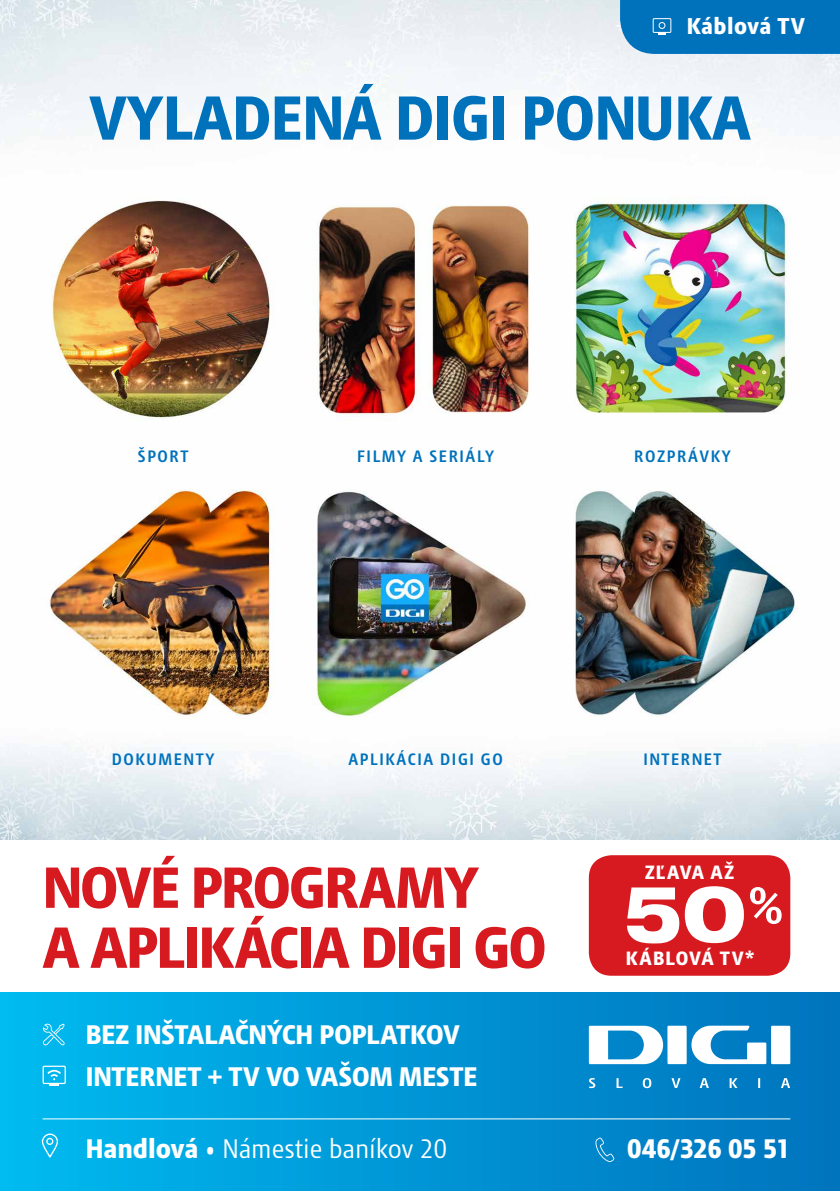
<style>
.page{position:relative;width:840px;height:1191px;background:#fff}
.page>*{position:absolute;margin:0;border:0;box-sizing:border-box;transform-origin:0 0}
.t1{font:800 78.2px "Pragmatica Ext";color:#fff}
.t2{font:800 60px "Modena";color:#0072bc}
.t3{font:800 56px/60px "Modena";letter-spacing:-.03em;color:#d71920}
.t4{font:800 26px/42px "Modena";letter-spacing:-.005em;color:#fff}
.t5{font:26px "Modena";letter-spacing:-.01em;color:#fff}
.t6{font:800 22.2px "Modena";letter-spacing:.02em;color:#fff}
.t7{font:800 18.6px "Modena";letter-spacing:.06em;color:#fff}
.t8{font:700 16px "Modena";letter-spacing:.1em;color:#0072bc}
.s1{font-weight:800}
</style>
<div class="page">
<img style="left:0;top:0;width:839px;height:840px">
<div style="left:0;top:853px;width:839px;height:338px;background:linear-gradient(to right,#01baef,#0173bd)"></div>
<div style="left:0;top:840px;width:839px;height:152px;background:#fff"></div>
<div style="left:619px;top:0;width:220px;height:54px;background:#0072bc"></div>
<div style="left:658px;top:22px;width:7px;height:7px;border:1px solid #fff;border-radius:50%"></div>
<div style="left:588px;top:855px;width:201px;height:120px;background:#d71920;border-radius:23px"></div>
<svg style="left:43px;top:1023px;width:22px;height:22px"></svg>
<div style="left:43px;top:1065px;width:23px;height:19px;border:1px solid #fff"></div>
<svg style="left:47px;top:1069px;width:14px;height:17px"></svg>
<hr style="left:43px;top:1118px;width:746px;height:1px;background:#fff">
<svg style="left:595px;top:1137px;width:19px;height:25px"></svg>
<div style="left:42px;top:1133px;width:16px;height:24px;border:1px solid #fff;border-radius:7px"></div>
<div style="left:46px;top:1137px;width:7px;height:8px;border:1px solid #fff;border-radius:50%"></div>
<svg style="left:588px;top:1025px;width:201px;height:63px"></svg>
<h3 class="t6" style="left:686px;top:12px;width:120px">Káblová TV</h3>
<h2 class="t2" style="left:89px;top:81px;width:663px">VYLADENÁ DIGI PONUKA</h2>
<p class="t8" style="left:138px;top:446px;width:52px">ŠPORT</p>
<p class="t8" style="left:357px;top:446px;width:138px">FILMY A SERIÁLY</p>
<p class="t8" style="left:634px;top:446px;width:98px">ROZPRÁVKY</p>
<p class="t8" style="left:112px;top:749px;width:104px">DOKUMENTY</p>
<p class="t8" style="left:348px;top:749px;width:156px">APLIKÁCIA DIGI GO</p>
<p class="t8" style="left:643px;top:749px;width:80px">INTERNET</p>
<h3 class="t3" style="left:43px;top:857px;width:505px">NOVÉ PROGRAMY<br>A APLIKÁCIA DIGI GO</h3>
<h3 class="t4" style="left:86px;top:1013px;width:393px">BEZ INŠTALAČNÝCH POPLATKOV<br>INTERNET + TV VO VAŠOM MESTE</h3>
<p class="t7" style="left:644px;top:861px;width:91px">ZĽAVA AŽ</p>
<h1 class="t1" style="left:622px;top:865px;width:163px">50<sup>%</sup></h1>
<p class="t7" style="left:625px;top:946px;width:130px">KÁBLOVÁ TV*</p>
<h3 class="t5" style="left:86px;top:1132px;width:362px"><span class="s1">Handlová</span> • Námestie baníkov 20</h3>
<h3 class="t4" style="left:626px;top:1127px;width:165px">046/326 05 51</h3>
</div>
